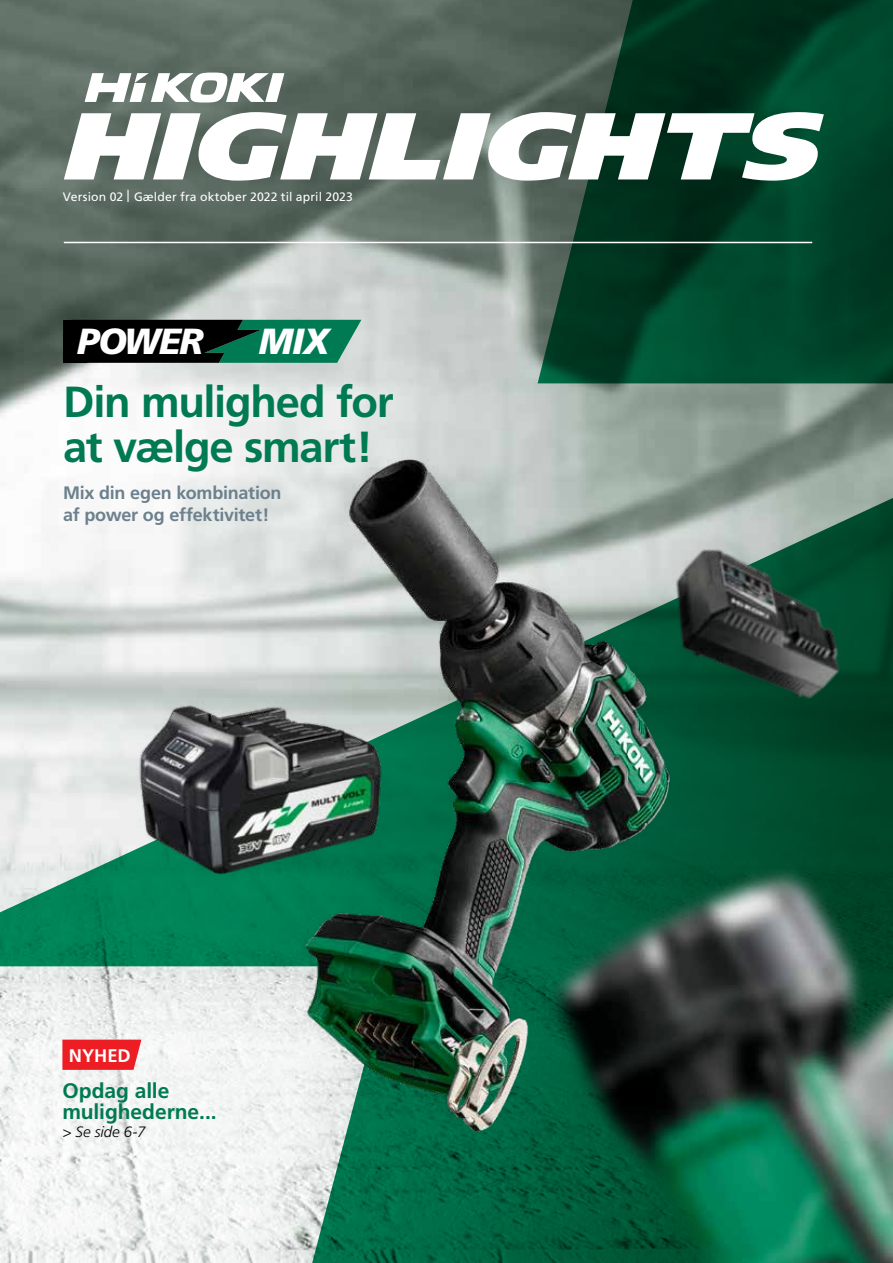
<style>
.page{position:relative;width:893px;height:1263px;background:#fff}
.page>*{position:absolute;margin:0;border:0;box-sizing:border-box;transform-origin:0 0}
.t1{font:700 43.5px/45px "Frutiger";letter-spacing:-.03em;color:#007a52}
.t2{font:italic 900 36.3px "Frutiger LT Std";letter-spacing:-.03em;color:#fff}
.t3{font:700 21px/21px "Frutiger LT Std";letter-spacing:-.005em;color:#007a52}
.t4{font:700 18.3px "Frutiger LT Std";color:#fff}
.t5{font:700 18px/22.5px "Frutiger";letter-spacing:-.015em;color:#6c818d}
.t6{font:italic 300 15px "Frutiger";color:#000}
.t7{font:12.15px "Frutiger LT Std";letter-spacing:.01em;color:#fff}
</style>
<div class="page">
<svg style="left:0;top:0;width:893px;height:434px;background:#5a7669"></svg>
<img style="left:0;top:434px;width:893px;height:829px">
<svg style="left:85px;top:73px;width:199px;height:30px"></svg>
<hr style="left:64px;top:242px;width:748px;height:1px;background:#fff">
<svg style="left:64px;top:112px;width:760px;height:69px"></svg>
<svg style="left:193px;top:112px;width:94px;height:69px"></svg>
<svg style="left:483px;top:112px;width:93px;height:69px"></svg>
<svg style="left:63px;top:320px;width:298px;height:43px;background:#093929"></svg>
<svg style="left:62px;top:1040px;width:79px;height:30px;background:#ed282f"></svg>
<p class="t7" style="left:63px;top:189px;width:292px">Version 02 | Gælder fra oktober 2022 til april 2023</p>
<h2 class="t2" style="left:77px;top:320px;width:128px">POWER</h2>
<h2 class="t2" style="left:259px;top:320px;width:72px">MIX</h2>
<h1 class="t1" style="left:63px;top:380px;width:332px">Din mulighed for at vælge smart!</h1>
<p class="t5" style="left:63px;top:481px;width:220px">Mix din egen kombination af power og effektivitet!</p>
<p class="t4" style="left:69px;top:1044px;width:63px">NYHED</p>
<p class="t3" style="left:62px;top:1080px;width:156px">Opdag alle mulighederne...</p>
<p class="t6" style="left:62px;top:1123px;width:84px">&gt; Se side 6-7</p>
</div>
